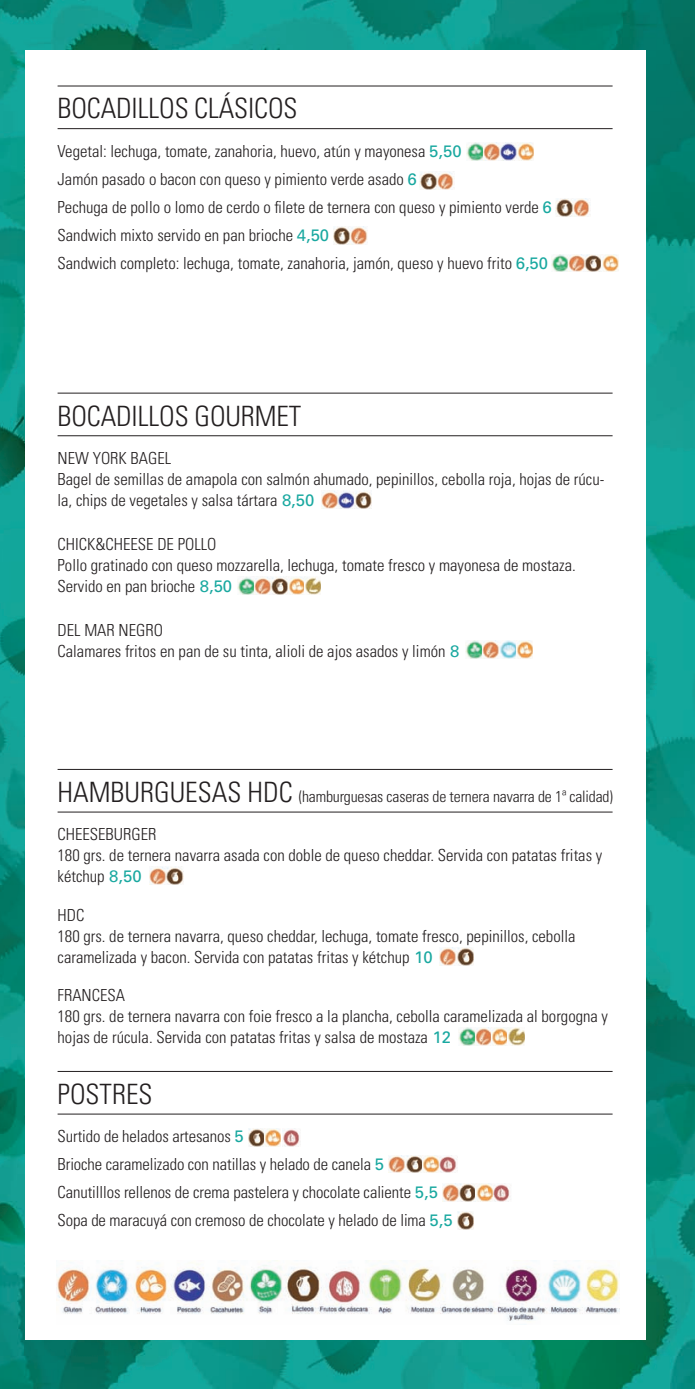
<style>
.page{position:relative;width:695px;height:1389px;background:#fff}
.page>*{position:absolute;margin:0;border:0;box-sizing:border-box;transform-origin:0 0}
.t1{font:300 condensed 28px "Univers";letter-spacing:-.005em;color:#231f20}
.t2{font:300 condensed 16.62px/21px "Univers";color:#231f20}
.t3{font:300 condensed 15.75px "Univers";letter-spacing:-.01em;color:#231f20}
.s1{font-weight:400;font-stretch:normal;color:#19a8a0}
.s2{font-size:28px}
</style>
<div class="page">
<img style="left:0;top:0;width:694px;height:1389px">
<div style="left:25px;top:50px;width:620px;height:1289px;background:#fff"></div>
<hr style="left:58px;top:86px;width:554px;height:1px;background:#231f20">
<hr style="left:58px;top:128px;width:554px;height:1px;background:#231f20">
<img style="left:56px;top:1260px;width:563px;height:61px">
<hr style="left:58px;top:1071px;width:554px;height:1px;background:#231f20">
<hr style="left:58px;top:1114px;width:554px;height:1px;background:#231f20">
<img style="left:457px;top:1212px;width:16px;height:17px">
<hr style="left:58px;top:769px;width:554px;height:1px;background:#231f20">
<hr style="left:58px;top:812px;width:554px;height:1px;background:#231f20">
<img style="left:458px;top:1028px;width:66px;height:17px">
<img style="left:150px;top:867px;width:33px;height:18px">
<img style="left:440px;top:947px;width:33px;height:18px">
<hr style="left:58px;top:393px;width:554px;height:1px;background:#231f20">
<hr style="left:58px;top:435px;width:554px;height:1px;background:#231f20">
<img style="left:321px;top:491px;width:50px;height:18px">
<img style="left:237px;top:577px;width:84px;height:18px">
<img style="left:465px;top:640px;width:67px;height:18px">
<img style="left:420px;top:172px;width:34px;height:18px">
<img style="left:556px;top:199px;width:34px;height:17px">
<img style="left:333px;top:227px;width:34px;height:17px">
<img style="left:466px;top:143px;width:67px;height:17px">
<img style="left:551px;top:254px;width:67px;height:18px">
<img style="left:389px;top:1155px;width:68px;height:18px">
<img style="left:442px;top:1183px;width:69px;height:18px">
<img style="left:248px;top:1128px;width:33px;height:18px">
<img style="left:283px;top:1128px;width:17px;height:18px">
<h1 class="t1" style="left:58px;top:92px;width:241px">BOCADILLOS CLÁSICOS</h1>
<p class="t2" style="left:58px;top:137px;width:495px;line-height:28px">Vegetal: lechuga, tomate, zanahoria, huevo, atún y mayonesa <span class="s1">5,50<br></span>Jamón pasado o bacon con queso y pimiento verde asado <span class="s1">6<br></span>Pechuga de pollo o lomo de cerdo o filete de ternera con queso y pimiento verde <span class="s1">6<br></span>Sandwich mixto servido en pan brioche <span class="s1">4,50<br></span>Sandwich completo: lechuga, tomate, zanahoria, jamón, queso y huevo frito <span class="s1">6,50</span></p>
<h1 class="t1" style="left:58px;top:399px;width:245px">BOCADILLOS GOURMET</h1>
<p class="t2" style="left:58px;top:448px;width:548px">NEW YORK BAGEL<br>Bagel de semillas de amapola con salmón ahumado, pepinillos, cebolla roja, hojas de rúcu&shy;la, chips de vegetales y salsa tártara <span class="s1">8,50</span></p>
<p class="t2" style="left:58px;top:534px;width:519px">CHICK&amp;CHEESE DE POLLO<br>Pollo gratinado con queso mozzarella, lechuga, tomate fresco y mayonesa de mostaza.<br>Servido en pan brioche <span class="s1">8,50</span></p>
<p class="t2" style="left:58px;top:619px;width:403px">DEL MAR NEGRO<br>Calamares fritos en pan de su tinta, alioli de ajos asados y limón <span class="s1">8</span></p>
<p class="t3" style="left:58px;top:787px;width:556px"><span class="s2">HAMBURGUESAS HDC</span> (hamburguesas caseras de ternera navarra de 1ª calidad)</p>
<p class="t2" style="left:58px;top:824px;width:546px">CHEESEBURGER<br>180 grs. de ternera navarra asada con doble de queso cheddar. Servida con patatas fritas y kétchup <span class="s1">8,50</span></p>
<p class="t2" style="left:58px;top:905px;width:519px">HDC<br>180 grs. de ternera navarra, queso cheddar, lechuga, tomate fresco, pepinillos, cebolla caramelizada y bacon. Servida con patatas fritas y kétchup <span class="s1">10</span></p>
<p class="t2" style="left:58px;top:985px;width:552px">FRANCESA<br>180 grs. de ternera navarra con foie fresco a la plancha, cebolla caramelizada al borgogna y hojas de rúcula. Servida con patatas fritas y salsa de mostaza <span class="s1">12</span></p>
<h1 class="t1" style="left:58px;top:1077px;width:96px">POSTRES</h1>
<p class="t2" style="left:58px;top:1123px;width:396px;line-height:28px">Surtido de helados artesanos <span class="s1">5<br></span>Brioche caramelizado con natillas y helado de canela <span class="s1">5<br></span>Canutilllos rellenos de crema pastelera y chocolate caliente <span class="s1">5,5<br></span>Sopa de maracuyá con cremoso de chocolate y helado de lima <span class="s1">5,5</span></p>
</div>
